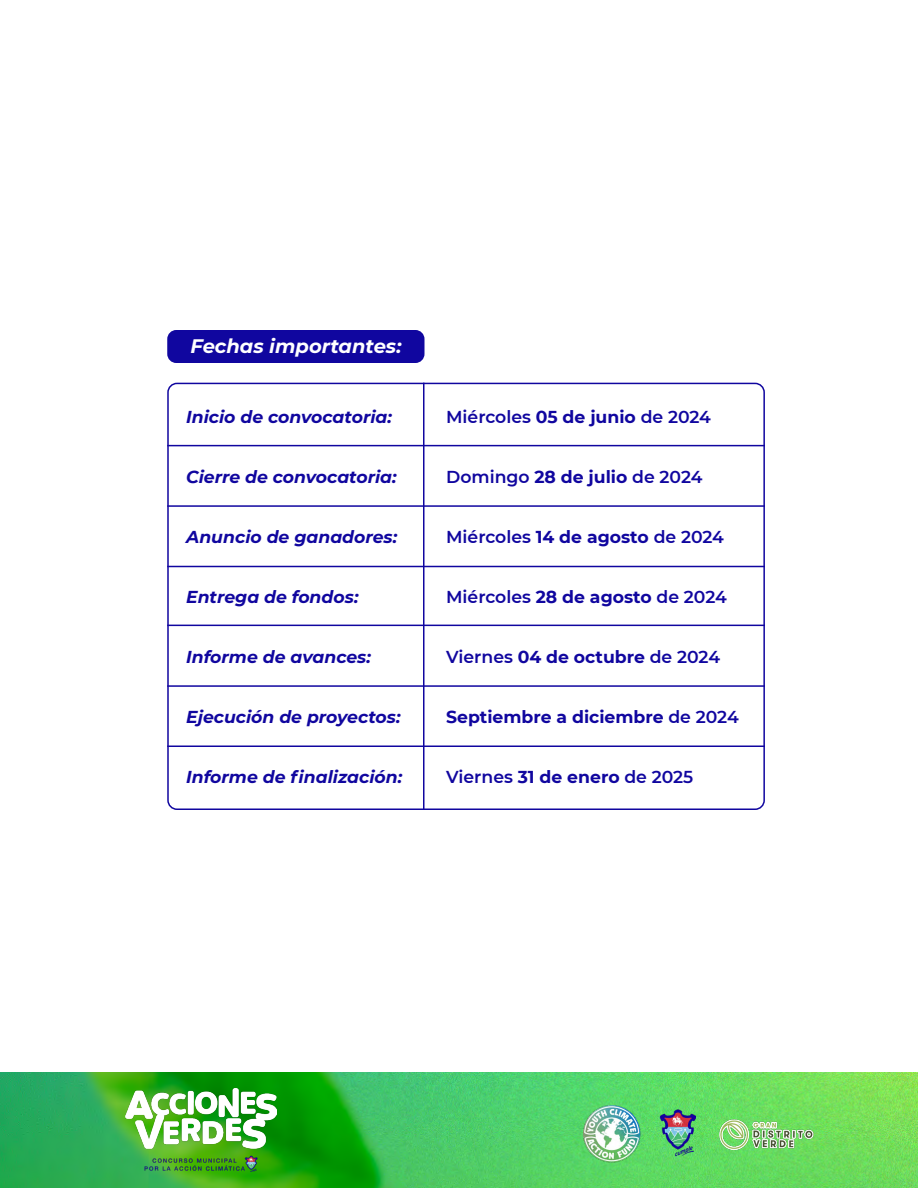
<style>
.page{position:relative;width:918px;height:1188px;background:#fff}
.page>*{position:absolute;margin:0;border:0;box-sizing:border-box;transform-origin:0 0}
.t1{font:italic 700 19.5px "Montserrat";color:#fff}
.t2{font:600 17.25px "Montserrat";color:#10069f}
.t3{font:italic 700 17.25px "Montserrat";color:#10069f}
.t4{font:700 17.25px "Montserrat";color:#10069f}
.s1{font-weight:700}
.s2{font-weight:600}
</style>
<div class="page">
<img style="left:0;top:1072px;width:918px;height:116px">
<img style="left:125px;top:1088px;width:151px;height:83px">
<img style="left:584px;top:1105px;width:111px;height:62px">
<img style="left:709px;top:1115px;width:112px;height:34px">
<div style="left:167px;top:330px;width:257px;height:33px;background:#10069f;border-radius:9px"></div>
<div style="left:167px;top:383px;width:598px;height:427px;border:2px solid #10069f;border-radius:9px"></div>
<hr style="left:167px;top:445px;width:598px;height:1px;background:#10069f">
<hr style="left:423px;top:383px;width:1px;height:427px;background:#10069f">
<hr style="left:167px;top:505px;width:598px;height:2px;background:#10069f">
<hr style="left:167px;top:566px;width:598px;height:1px;background:#10069f">
<hr style="left:167px;top:625px;width:598px;height:1px;background:#10069f">
<hr style="left:167px;top:685px;width:598px;height:2px;background:#10069f">
<hr style="left:167px;top:746px;width:598px;height:1px;background:#10069f">
<p class="t1" style="left:190px;top:332px;width:212px">Fechas importantes:</p>
<p class="t3" style="left:186px;top:404px;width:207px">Inicio de convocatoria:</p>
<p class="t2" style="left:446px;top:404px;width:266px">Miércoles <span class="s1">05 de junio</span> de 2024</p>
<p class="t3" style="left:186px;top:464px;width:212px">Cierre de convocatoria:</p>
<p class="t2" style="left:446px;top:464px;width:258px">Domingo <span class="s1">28 de julio</span> de 2024</p>
<p class="t3" style="left:186px;top:524px;width:213px">Anuncio de ganadores:</p>
<p class="t2" style="left:446px;top:524px;width:279px">Miércoles <span class="s1">14 de agosto</span> de 2024</p>
<p class="t3" style="left:186px;top:584px;width:174px">Entrega de fondos:</p>
<p class="t2" style="left:446px;top:584px;width:282px">Miércoles <span class="s1">28 de agosto</span> de 2024</p>
<p class="t3" style="left:186px;top:644px;width:186px">Informe de avances:</p>
<p class="t2" style="left:446px;top:644px;width:275px">Viernes <span class="s1">04 de octubre</span> de 2024</p>
<p class="t3" style="left:186px;top:704px;width:216px">Ejecución de proyectos:</p>
<p class="t4" style="left:446px;top:704px;width:294px">Septiembre a diciembre <span class="s2">de 2024</span></p>
<p class="t3" style="left:186px;top:764px;width:218px">Informe de finalización:</p>
<p class="t2" style="left:446px;top:764px;width:249px">Viernes <span class="s1">31 de enero</span> de 2025</p>
</div>
